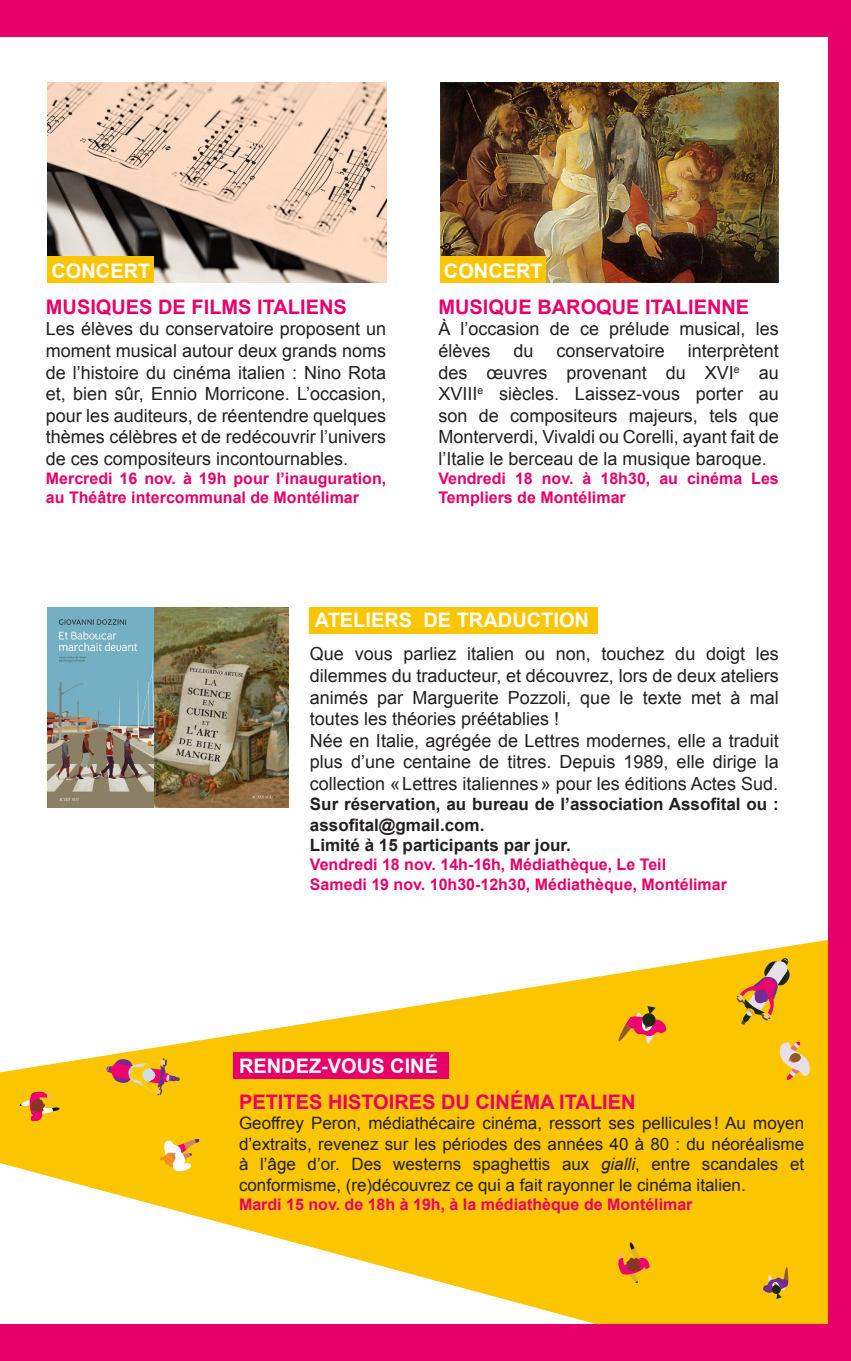
<style>
.page{position:relative;width:851px;height:1361px;background:#fff}
.page>*{position:absolute;margin:0;border:0;box-sizing:border-box;transform-origin:0 0}
.t1{font:700 20px "Arial";color:#e8006a}
.t2{font:700 20px "Arial";color:#fff}
.t3{font:18px/21.6px "Arial";color:#231f20;text-align:justify}
.t4{font:17px/20.4px "Arial";color:#231f20;text-align:justify}
.t5{font:700 17px/20.4px "Arial";color:#231f20}
.t6{font:700 16px/19.2px "Arial";color:#e8006a}
.s1{font-style:italic}
</style>
<div class="page">
<div style="left:310px;top:607px;width:288px;height:26px;background:#fbc500"></div>
<img style="left:47px;top:607px;width:106px;height:200px">
<img style="left:155px;top:607px;width:133px;height:200px">
<svg style="left:0;top:940px;width:828px;height:384px;fill:#fbc500"></svg>
<img style="left:47px;top:82px;width:339px;height:200px">
<div style="left:48px;top:257px;width:106px;height:26px;background:#fbc500"></div>
<img style="left:440px;top:82px;width:338px;height:200px">
<div style="left:440px;top:257px;width:105px;height:26px;background:#fbc500"></div>
<svg style="left:106px;top:1058px;width:74px;height:38px;background:#e59d33"></svg>
<svg style="left:160px;top:1137px;width:40px;height:35px"></svg>
<svg style="left:616px;top:1241px;width:35px;height:42px"></svg>
<svg style="left:762px;top:1267px;width:26px;height:32px"></svg>
<svg style="left:778px;top:1041px;width:32px;height:39px"></svg>
<svg style="left:735px;top:956px;width:57px;height:69px;background:#db9f2f"></svg>
<svg style="left:616px;top:1006px;width:50px;height:37px;background:#dd8827"></svg>
<svg style="left:20px;top:1090px;width:40px;height:32px"></svg>
<div style="left:828px;top:3px;width:22px;height:1358px;background:#e8006a"></div>
<div style="left:0;top:0;width:850px;height:37px;background:#e8006a"></div>
<div style="left:0;top:1324px;width:850px;height:37px;background:#e8006a"></div>
<div style="left:233px;top:1052px;width:216px;height:26px;background:#e8006a"></div>
<p class="t2" style="left:51px;top:257px;width:100px">CONCERT</p>
<p class="t1" style="left:46px;top:293px;width:302px">MUSIQUES DE FILMS ITALIENS</p>
<p class="t3" style="left:46px;top:318px;width:342px">Les élèves du conservatoire proposent un moment musical autour deux grands noms de l’histoire du cinéma italien : Nino Rota et, bien sûr, Ennio Morricone. L’occasion, pour les auditeurs, de réentendre quelques thèmes célèbres et de redécouvrir l’univers de ces compositeurs incontournables.</p>
<p class="t6" style="left:46px;top:469px;width:342px">Mercredi 16 nov. à 19h pour l’inauguration, au Théâtre intercommunal de Montélimar</p>
<p class="t2" style="left:444px;top:257px;width:100px">CONCERT</p>
<p class="t1" style="left:438px;top:293px;width:312px">MUSIQUE BAROQUE ITALIENNE</p>
<p class="t3" style="left:438px;top:318px;width:342px">À l’occasion de ce prélude musical, les élèves</p>
<p class="t3" style="left:438px;top:340px;width:342px;text-indent:249px">interprètent des œuvres provenant du XVI<sup>e</sup> au XVIII<sup>e</sup> siècles. Laissez-vous porter au son de compositeurs majeurs, tels que Monterverdi, Vivaldi ou Corelli, ayant fait de l’Italie le berceau de la musique baroque.</p>
<p class="t6" style="left:438px;top:469px;width:342px">Vendredi 18 nov. à 18h30, au cinéma Les<br>Templiers de Montélimar</p>
<p class="t3" style="left:513px;top:340px;width:22px">du</p>
<p class="t3" style="left:556px;top:340px;width:110px">conservatoire</p>
<p class="t2" style="left:315px;top:606px;width:276px">ATELIERS DE TRADUCTION</p>
<p class="t3" style="left:310px;top:643px;width:470px">Que vous parliez italien ou non, touchez du doigt les dilemmes du traducteur, et découvrez, lors de deux ateliers animés par Marguerite Pozzoli, que le texte met à mal toutes les théories préétablies !</p>
<p class="t3" style="left:310px;top:730px;width:470px">Née en Italie, agrégée de Lettres modernes, elle a traduit plus d’une centaine de titres. Depuis 1989, elle dirige la collection «Lettres italiennes» pour les éditions Actes Sud.</p>
<p class="t5" style="left:310px;top:795px;width:470px">Sur réservation, au bureau de l’association Assofital ou : assofital@gmail.com.</p>
<p class="t5" style="left:310px;top:835px;width:262px">Limité à 15 participants par jour.</p>
<p class="t6" style="left:310px;top:856px;width:357px">Vendredi 18 nov. 14h-16h, Médiathèque, Le Teil</p>
<p class="t6" style="left:310px;top:875px;width:418px">Samedi 19 nov. 10h30-12h30, Médiathèque, Montélimar</p>
<p class="t2" style="left:239px;top:1052px;width:200px">RENDEZ-VOUS CINÉ</p>
<p class="t1" style="left:239px;top:1088px;width:398px">PETITES HISTOIRES DU CINÉMA ITALIEN</p>
<p class="t4" style="left:239px;top:1113px;width:566px">Geoffrey Peron, médiathécaire cinéma, ressort ses pellicules ! Au moyen d’extraits, revenez sur les périodes des années 40 à 80 : du néoréalisme à l’âge d’or. Des westerns spaghettis aux <span class="s1">gialli</span>, entre scandales et conformisme, (re)découvrez ce qui a fait rayonner le cinéma italien.</p>
<p class="t6" style="left:239px;top:1195px;width:455px">Mardi 15 nov. de 18h à 19h, à la médiathèque de Montélimar</p>
</div>
